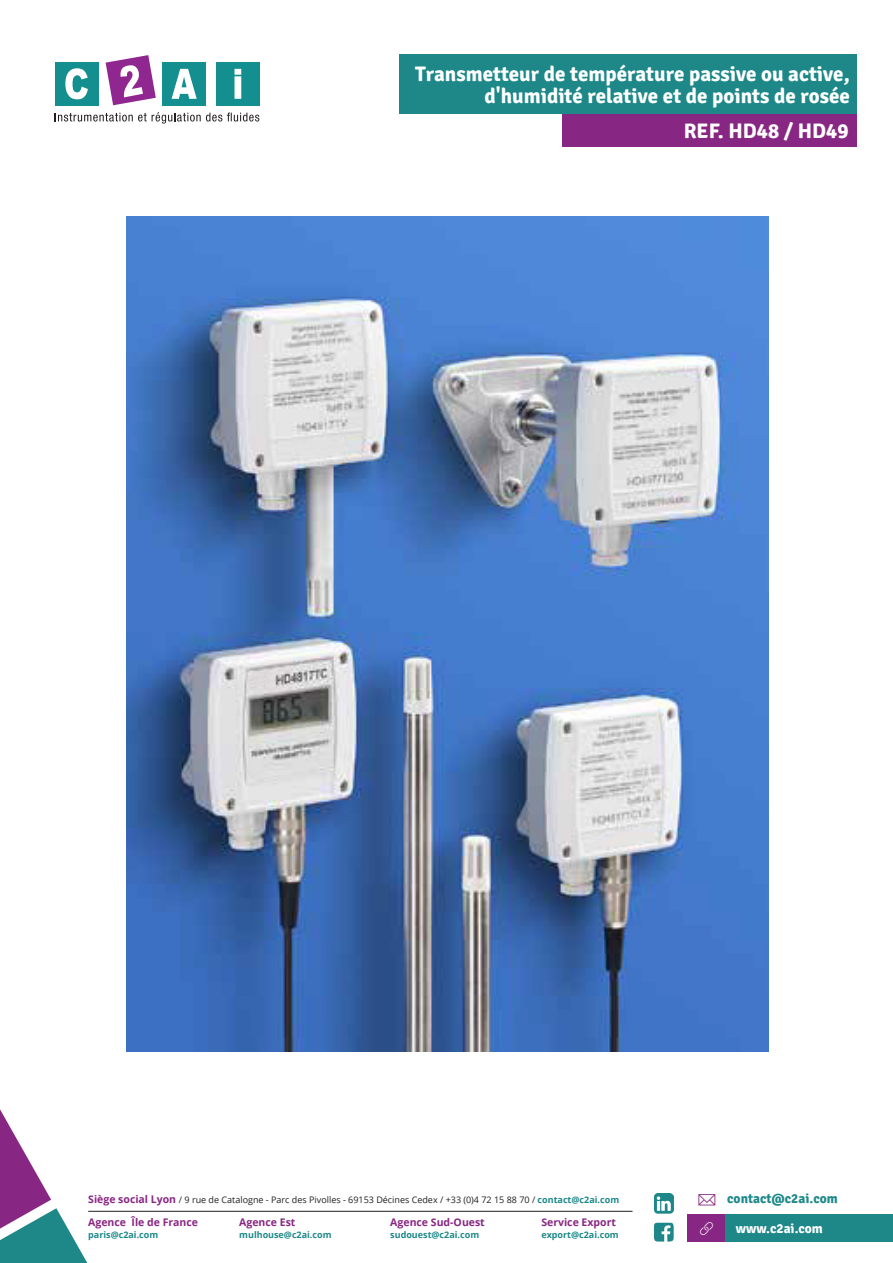
<style>
.page{position:relative;width:893px;height:1263px;background:#fff}
.page>*{position:absolute;margin:0;border:0;box-sizing:border-box;transform-origin:0 0}
.t1{font:700 21px/22.5px "Signika";color:#fff;text-align:right}
.t2{font:700 13.5px "Signika";color:#1e8889}
.t3{font:700 13.5px "Signika";color:#fff}
.t4{font:700 10.5px "Open Sans";color:#882783}
.t5{font:9px "Open Sans";color:#231f20}
.t6{font:700 9px "Open Sans";color:#1e8889}
.s1{font-weight:700;font-size:10.5px;color:#882783}
.s2{font-weight:700;color:#1e8889}
</style>
<div class="page">
<div style="left:55px;top:62px;width:43px;height:43px;background:#148f90"></div>
<svg style="left:65px;top:68px;width:23px;height:31px"></svg>
<div style="left:163px;top:62px;width:43px;height:43px;background:#148f90"></div>
<div style="left:216px;top:62px;width:43px;height:43px;background:#148f90"></div>
<svg style="left:106px;top:55px;width:50px;height:50px"></svg>
<svg style="left:172px;top:69px;width:25px;height:30px"></svg>
<svg style="left:234px;top:69px;width:7px;height:30px"></svg>
<svg style="left:55px;top:112px;width:204px;height:12px"></svg>
<div style="left:563px;top:113px;width:294px;height:34px;background:#882783"></div>
<svg style="left:0;top:1109px;width:112px;height:154px"></svg>
<div style="left:688px;top:1214px;width:205px;height:28px;background:#1e8889"></div>
<div style="left:688px;top:1214px;width:37px;height:28px;background:#882783"></div>
<hr style="left:88px;top:1211px;width:544px;height:1px;background:#231f20">
<div style="left:400px;top:54px;width:457px;height:60px;background:#1e8889"></div>
<img style="left:654px;top:1194px;width:20px;height:19px">
<img style="left:654px;top:1222px;width:20px;height:20px">
<img style="left:127px;top:216px;width:642px;height:835px">
<h1 class="t1" style="left:415px;top:63px;width:436px">Transmetteur de température passive ou active, d'humidité relative et de points de rosée</h1>
<h1 class="t1" style="left:684px;top:120px;width:166px">REF. HD48 / HD49</h1>
<p class="t5" style="left:88px;top:1193px;width:532px"><span class="s1">Siège social Lyon</span> / 9 rue de Catalogne - Parc des Pivolles - 69153 Décines Cedex / +33 (0)4 72 15 88 70 / <span class="s2">contact@c2ai.com</span></p>
<h2 class="t2" style="left:727px;top:1190px;width:112px">contact@c2ai.com</h2>
<p class="t4" style="left:88px;top:1215px;width:111px">Agence Île de France</p>
<p class="t6" style="left:88px;top:1229px;width:72px">paris@c2ai.com</p>
<p class="t4" style="left:239px;top:1215px;width:58px">Agence Est</p>
<p class="t6" style="left:239px;top:1229px;width:94px">mulhouse@c2ai.com</p>
<p class="t4" style="left:390px;top:1215px;width:96px">Agence Sud-Ouest</p>
<p class="t6" style="left:390px;top:1229px;width:90px">sudouest@c2ai.com</p>
<p class="t4" style="left:541px;top:1215px;width:76px">Service Export</p>
<p class="t6" style="left:541px;top:1229px;width:79px">export@c2ai.com</p>
<h2 class="t3" style="left:698px;top:1220px;width:126px">● www.c2ai.com</h2>
</div>
